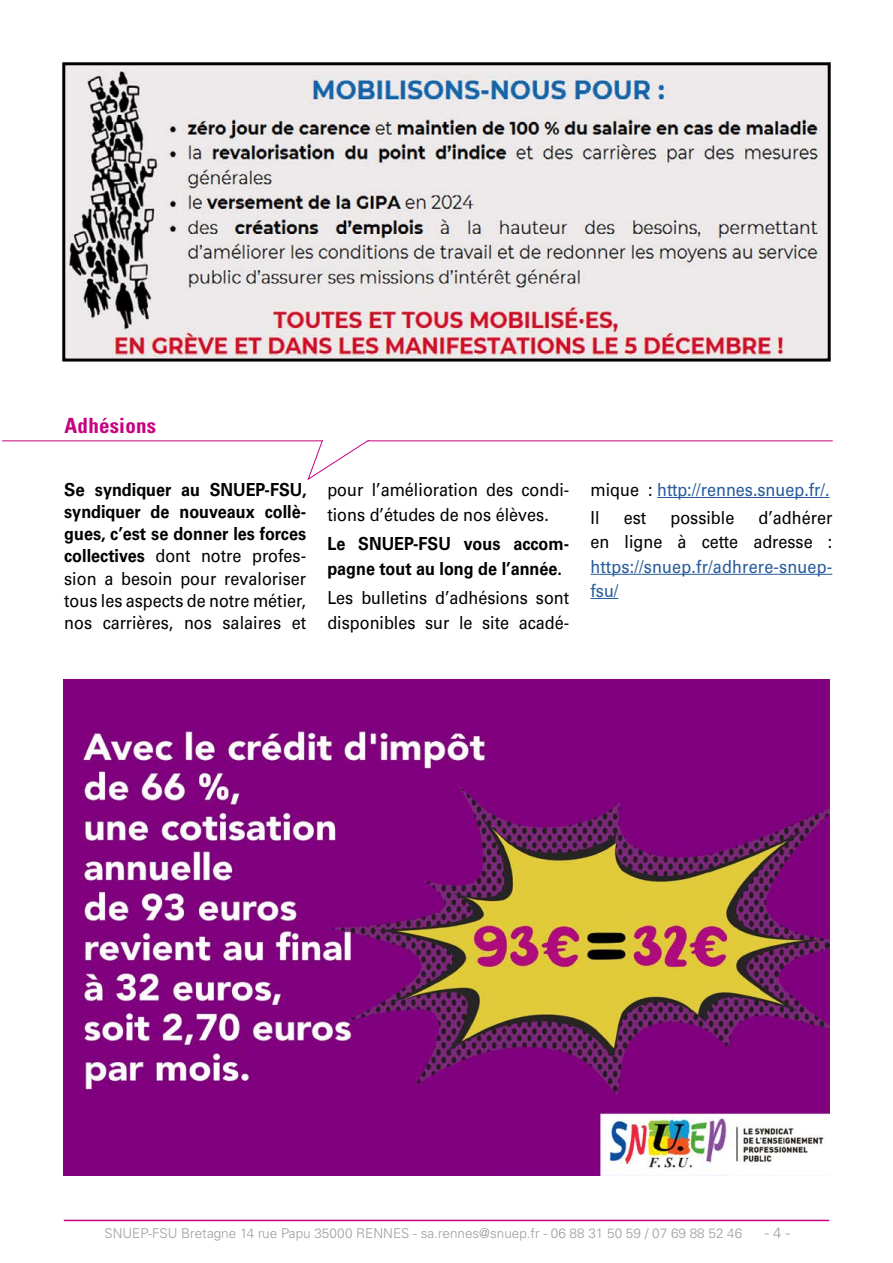
<style>
.page{position:relative;width:893px;height:1263px;background:#fff}
.page>*{position:absolute;margin:0;border:0;box-sizing:border-box;transform-origin:0 0}
.t1{font:700 condensed 21px "Univers LT Std";letter-spacing:.01em;color:#c7027f}
.t2{font:18px/22.2px "Univers LT Std";color:#000;scale:.9 1}
.t3{font:18px/28.5px "Univers LT Std";color:#275b9b;scale:.9 1}
.t4{font:700 18px/25px "Univers LT Std";color:#000;scale:.9 1}
.t5{font:300 15px "Univers LT Std";color:#9d9d9c}
.t6{font:300 13.5px "Univers LT Std";color:#9d9d9c}
.s1{font-weight:700}
.s2{color:#000}
</style>
<div class="page">
<hr style="left:64px;top:1220px;width:765px;height:1px;background:#c7027f">
<hr style="left:657px;top:497px;width:172px;height:1px;background:#275b9b">
<hr style="left:590px;top:574px;width:242px;height:1px;background:#275b9b">
<svg style="left:590px;top:598px;width:28px;height:1px"></svg>
<hr style="left:2px;top:440px;width:831px;height:1px;background:#c7027f">
<svg style="left:306px;top:440px;width:68px;height:41px"></svg>
<img style="left:64px;top:679px;width:765px;height:497px">
<img style="left:66px;top:66px;width:761px;height:292px">
<div style="left:62px;top:62px;width:769px;height:300px;border:3px solid #000"></div>
<p class="t1" style="left:65px;top:413px;width:93px">Adhésions</p>
<p class="t2" style="left:64px;top:478px;width:271px;text-align:justify"><span class="s1">Se syndiquer au SNUEP-FSU, syndiquer de nouveaux collè&shy;gues, c’est se donner les forces collectives</span> dont notre profes&shy;sion a besoin pour revaloriser tous les aspects de notre métier, nos carrières, nos salaires et</p>
<p class="t2" style="left:327px;top:477px;width:270px;line-height:25px">pour l’amélioration des condi&shy;tions d’études de nos élèves.</p>
<p class="t4" style="left:327px;top:531px;width:270px">Le SNUEP-FSU vous accom&shy;pagne tout au long de l’année.</p>
<p class="t2" style="left:327px;top:585px;width:270px;line-height:25px">Les bulletins d’adhésions sont disponibles sur le site acadé-</p>
<p class="t3" style="left:590px;top:475px;width:267px"><span class="s2">mique :</span> http://rennes.snuep.fr/.<br><span class="s2">Il</span></p>
<p class="t2" style="left:590px;top:506px;width:270px;line-height:24.2px;text-align:right">d’adhérer<br>en ligne à cette adresse :</p>
<p class="t3" style="left:590px;top:554px;width:270px;line-height:24.2px">https://snuep.fr/adhrere-snuep&shy;fsu/</p>
<p class="t2" style="left:624px;top:507px;width:27px">est</p>
<p class="t2" style="left:670px;top:507px;width:73px">possible</p>
<p class="t6" style="left:105px;top:1225px;width:639px">SNUEP-FSU Bretagne 14 rue Papu 35000 RENNES - sa.rennes@snuep.fr - 06 88 31 50 59 / 07 69 88 52 46</p>
<p class="t5" style="left:765px;top:1223px;width:27px">- 4 -</p>
</div>
